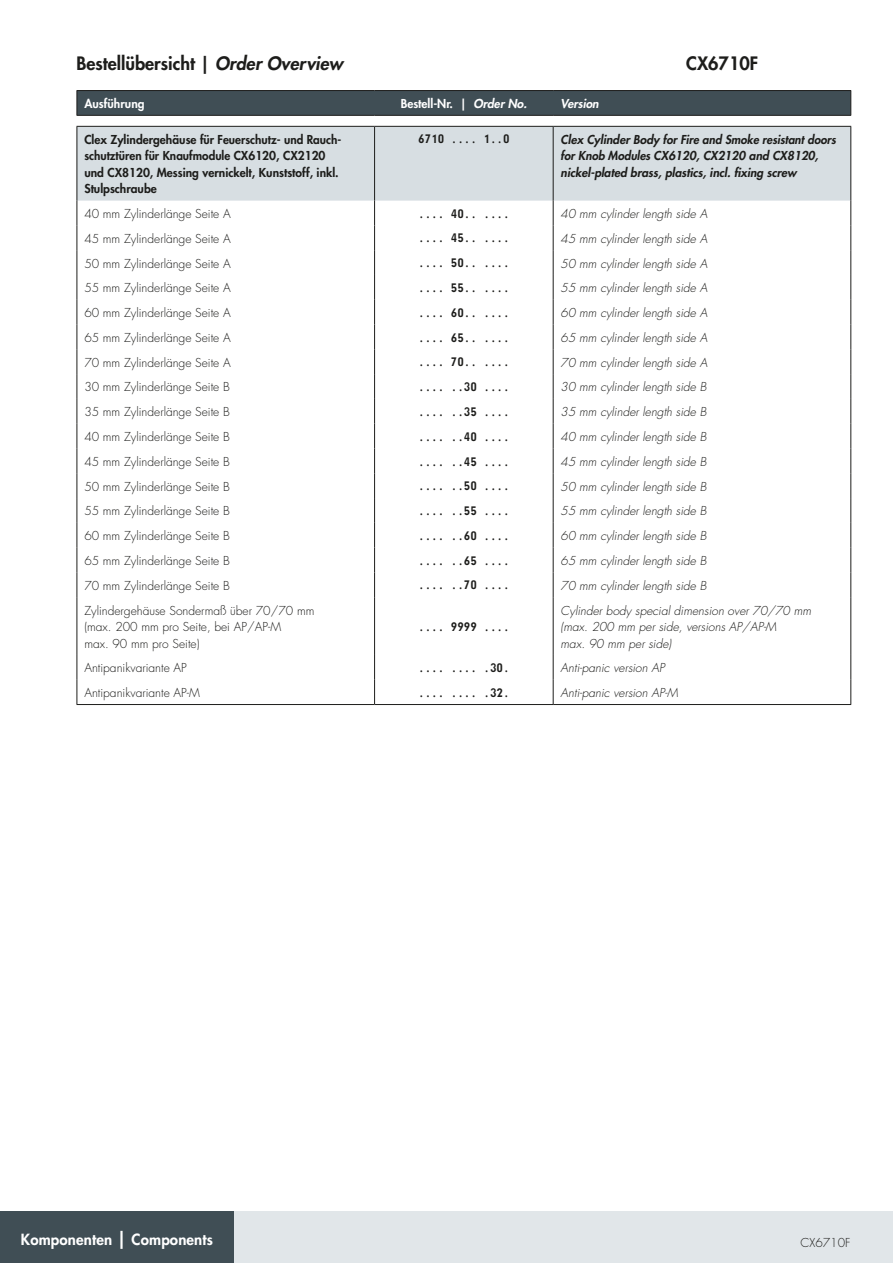
<style>
.page{position:relative;width:893px;height:1263px;background:#fff}
.page>*{position:absolute;margin:0;border:0;box-sizing:border-box;transform-origin:0 0}
.t1{font:800 18px "Futura Std";color:#1d1d1b}
.t2{font:800 15px "Futura Std";letter-spacing:.01em;color:#fff}
.t3{font:300 12px/16.5px "Futura Std";color:#1d1d1b}
.t4{font:italic 300 12px/16.5px "Futura Std";color:#1d1d1b}
.t5{font:12px "Monofonto";color:#1d1d1b;scale:1.1 1}
.t6{font:800 12px/16.5px "Futura Std";color:#1d1d1b}
.t7{font:italic 800 12px/16.5px "Futura Std";color:#1d1d1b}
.t8{font:800 12px "Futura Std";color:#fff}
.t9{font:italic 800 12px "Futura Std";color:#fff}
.s1{font-style:italic}
.s2{font-size:18px}
</style>
<div class="page">
<div style="left:0;top:1212px;width:893px;height:51px;background:#e1e6e9"></div>
<div style="left:0;top:1212px;width:234px;height:51px;background:#404e55"></div>
<div style="left:78px;top:127px;width:772px;height:74px;background:#d7dee2"></div>
<svg style="left:374px;top:201px;width:1px;height:396px"></svg>
<hr style="left:374px;top:597px;width:1px;height:58px;background:#1d1d1b">
<svg style="left:374px;top:655px;width:1px;height:49px"></svg>
<svg style="left:553px;top:201px;width:1px;height:396px"></svg>
<hr style="left:553px;top:597px;width:1px;height:58px;background:#1d1d1b">
<svg style="left:553px;top:655px;width:1px;height:49px"></svg>
<hr style="left:374px;top:127px;width:1px;height:74px;background:#1d1d1b">
<hr style="left:553px;top:127px;width:1px;height:74px;background:#1d1d1b">
<hr style="left:77px;top:126px;width:298px;height:1px;background:#1d1d1b">
<hr style="left:77px;top:127px;width:1px;height:74px;background:#1d1d1b">
<hr style="left:375px;top:126px;width:178px;height:1px;background:#1d1d1b">
<hr style="left:553px;top:126px;width:298px;height:1px;background:#1d1d1b">
<svg style="left:77px;top:201px;width:1px;height:396px"></svg>
<hr style="left:77px;top:597px;width:1px;height:58px;background:#1d1d1b">
<svg style="left:77px;top:655px;width:1px;height:49px"></svg>
<hr style="left:850px;top:127px;width:1px;height:74px;background:#1d1d1b">
<svg style="left:850px;top:201px;width:1px;height:396px"></svg>
<hr style="left:850px;top:597px;width:1px;height:58px;background:#1d1d1b">
<svg style="left:850px;top:655px;width:1px;height:49px"></svg>
<hr style="left:77px;top:704px;width:298px;height:1px;background:#1d1d1b">
<hr style="left:375px;top:704px;width:178px;height:1px;background:#1d1d1b">
<hr style="left:553px;top:704px;width:298px;height:1px;background:#1d1d1b">
<hr style="left:77px;top:90px;width:298px;height:1px;background:#1d1d1b">
<hr style="left:375px;top:90px;width:178px;height:1px;background:#1d1d1b">
<hr style="left:553px;top:90px;width:298px;height:1px;background:#1d1d1b">
<hr style="left:77px;top:115px;width:298px;height:1px;background:#1d1d1b">
<hr style="left:375px;top:115px;width:178px;height:1px;background:#1d1d1b">
<hr style="left:553px;top:115px;width:298px;height:1px;background:#1d1d1b">
<div style="left:77px;top:91px;width:774px;height:24px;background:#404e55"></div>
<h1 class="t1" style="left:77px;top:52px;width:268px">Bestellübersicht | <span class="s1">Order Overview</span></h1>
<h1 class="t1" style="left:686px;top:52px;width:73px">CX6710F</h1>
<p class="t8" style="left:84px;top:96px;width:62px">Ausführung</p>
<p class="t8" style="left:401px;top:96px;width:128px">Bestell-Nr. | <span class="s1">Order No.</span></p>
<p class="t9" style="left:561px;top:96px;width:40px">Version</p>
<p class="t6" style="left:84px;top:131px;width:259px">Clex Zylindergehäuse für Feuerschutz- und Rauch&shy;schutztüren für Knaufmodule CX6120, CX2120 und CX8120, Messing vernickelt, Kunststoff, inkl.<br>Stulpschraube</p>
<p class="t5" style="left:418px;top:132px;width:85px">6710 .... 1..0</p>
<p class="t7" style="left:561px;top:131px;width:277px">Clex Cylinder Body for Fire and Smoke resistant doors for Knob Modules CX6120, CX2120 and CX8120, nickel-plated brass, plastics, incl. fixing screw</p>
<p class="t3" style="left:84px;top:206px;width:148px">40 mm Zylinderlänge Seite A</p>
<p class="t5" style="left:418px;top:206px;width:85px">.... 40.. ....</p>
<p class="t4" style="left:561px;top:206px;width:148px">40 mm cylinder length side A</p>
<p class="t3" style="left:84px;top:230px;width:148px">45 mm Zylinderlänge Seite A</p>
<p class="t5" style="left:418px;top:231px;width:85px">.... 45.. ....</p>
<p class="t4" style="left:561px;top:230px;width:148px">45 mm cylinder length side A</p>
<p class="t3" style="left:84px;top:255px;width:148px">50 mm Zylinderlänge Seite A</p>
<p class="t5" style="left:418px;top:256px;width:85px">.... 50.. ....</p>
<p class="t4" style="left:561px;top:255px;width:148px">50 mm cylinder length side A</p>
<p class="t3" style="left:84px;top:280px;width:148px">55 mm Zylinderlänge Seite A</p>
<p class="t5" style="left:418px;top:280px;width:85px">.... 55.. ....</p>
<p class="t4" style="left:561px;top:280px;width:148px">55 mm cylinder length side A</p>
<p class="t3" style="left:84px;top:305px;width:148px">60 mm Zylinderlänge Seite A</p>
<p class="t5" style="left:418px;top:305px;width:85px">.... 60.. ....</p>
<p class="t4" style="left:561px;top:305px;width:148px">60 mm cylinder length side A</p>
<p class="t3" style="left:84px;top:330px;width:148px">65 mm Zylinderlänge Seite A</p>
<p class="t5" style="left:418px;top:330px;width:85px">.... 65.. ....</p>
<p class="t4" style="left:561px;top:330px;width:148px">65 mm cylinder length side A</p>
<p class="t3" style="left:84px;top:354px;width:148px">70 mm Zylinderlänge Seite A</p>
<p class="t5" style="left:418px;top:355px;width:85px">.... 70.. ....</p>
<p class="t4" style="left:561px;top:354px;width:148px">70 mm cylinder length side A</p>
<p class="t3" style="left:84px;top:379px;width:147px">30 mm Zylinderlänge Seite B</p>
<p class="t5" style="left:418px;top:380px;width:85px">.... ..30 ....</p>
<p class="t4" style="left:561px;top:379px;width:147px">30 mm cylinder length side B</p>
<p class="t3" style="left:84px;top:404px;width:147px">35 mm Zylinderlänge Seite B</p>
<p class="t5" style="left:418px;top:404px;width:85px">.... ..35 ....</p>
<p class="t4" style="left:561px;top:404px;width:147px">35 mm cylinder length side B</p>
<p class="t3" style="left:84px;top:429px;width:147px">40 mm Zylinderlänge Seite B</p>
<p class="t5" style="left:418px;top:429px;width:85px">.... ..40 ....</p>
<p class="t4" style="left:561px;top:429px;width:147px">40 mm cylinder length side B</p>
<p class="t3" style="left:84px;top:453px;width:147px">45 mm Zylinderlänge Seite B</p>
<p class="t5" style="left:418px;top:454px;width:85px">.... ..45 ....</p>
<p class="t4" style="left:561px;top:453px;width:147px">45 mm cylinder length side B</p>
<p class="t3" style="left:84px;top:478px;width:147px">50 mm Zylinderlänge Seite B</p>
<p class="t5" style="left:418px;top:479px;width:85px">.... ..50 ....</p>
<p class="t4" style="left:561px;top:478px;width:147px">50 mm cylinder length side B</p>
<p class="t3" style="left:84px;top:503px;width:147px">55 mm Zylinderlänge Seite B</p>
<p class="t5" style="left:418px;top:503px;width:85px">.... ..55 ....</p>
<p class="t4" style="left:561px;top:503px;width:147px">55 mm cylinder length side B</p>
<p class="t3" style="left:84px;top:528px;width:147px">60 mm Zylinderlänge Seite B</p>
<p class="t5" style="left:418px;top:528px;width:85px">.... ..60 ....</p>
<p class="t4" style="left:561px;top:528px;width:147px">60 mm cylinder length side B</p>
<p class="t3" style="left:84px;top:553px;width:147px">65 mm Zylinderlänge Seite B</p>
<p class="t5" style="left:418px;top:553px;width:85px">.... ..65 ....</p>
<p class="t4" style="left:561px;top:553px;width:147px">65 mm cylinder length side B</p>
<p class="t3" style="left:84px;top:577px;width:147px">70 mm Zylinderlänge Seite B</p>
<p class="t5" style="left:418px;top:578px;width:85px">.... ..70 ....</p>
<p class="t4" style="left:561px;top:577px;width:147px">70 mm cylinder length side B</p>
<p class="t3" style="left:84px;top:602px;width:232px">Zylindergehäuse Sondermaß über 70/70 mm (max. 200 mm pro Seite, bei AP/AP-M<br>max. 90 mm pro Seite)</p>
<p class="t4" style="left:561px;top:602px;width:252px">Cylinder body special dimension over 70/70 mm (max. 200 mm per side, versions AP/AP-M<br>max. 90 mm per side)</p>
<p class="t5" style="left:418px;top:619px;width:85px">.... 9999 ....</p>
<p class="t3" style="left:84px;top:660px;width:104px">Antipanikvariante AP</p>
<p class="t5" style="left:418px;top:660px;width:85px">.... .... .30.</p>
<p class="t4" style="left:561px;top:660px;width:106px">Anti-panic version AP</p>
<p class="t3" style="left:84px;top:685px;width:117px">Antipanikvariante AP-M</p>
<p class="t5" style="left:418px;top:685px;width:85px">.... .... .32.</p>
<p class="t4" style="left:561px;top:685px;width:119px">Anti-panic version AP-M</p>
<p class="t2" style="left:21px;top:1230px;width:193px">Komponenten <span class="s2">|</span> Components</p>
<p class="t3" style="left:801px;top:1235px;width:51px">CX6710F</p>
</div>
